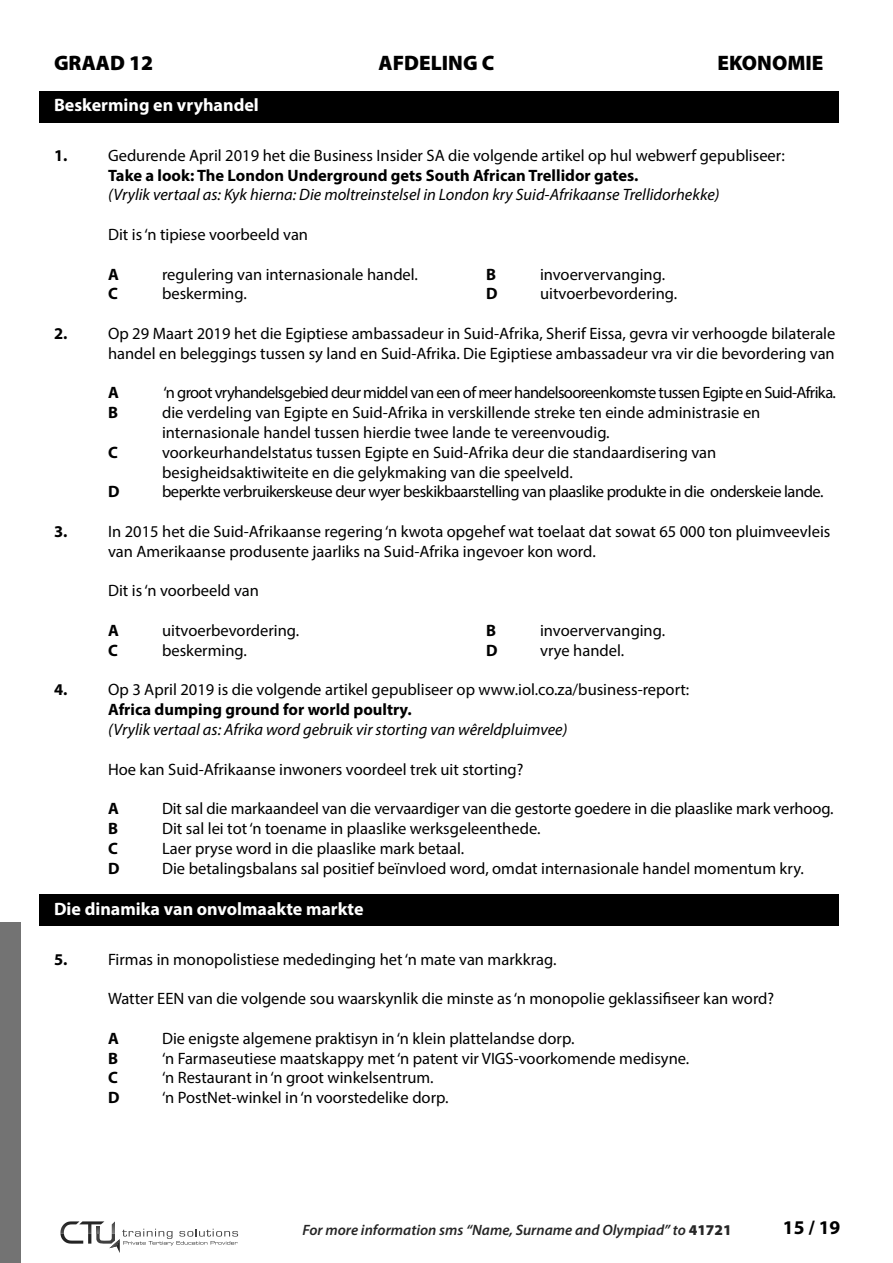
<style>
.page{position:relative;width:893px;height:1263px;background:#fff}
.page>*{position:absolute;margin:0;border:0;box-sizing:border-box;transform-origin:0 0}
.t1{font:900 21px "Myriad Pro";color:#000}
.t2{font:700 19.5px "Myriad Pro";color:#000}
.t3{font:700 18px "Myriad Pro";color:#fff}
.t4{font:16.5px/19.8px "Myriad Pro";color:#000}
.t5{font:italic 16.5px "Myriad Pro";color:#000}
.t6{font:700 16.5px "Myriad Pro";color:#000}
.t7{font:16.5px "Myriad Pro";letter-spacing:-.03em;color:#000}
.t8{font:16.5px "Myriad Pro";letter-spacing:-.04em;color:#000}
.t9{font:italic 600 15px "Myriad Pro";color:#262626}
.s1{font-weight:900;font-style:normal}
</style>
<div class="page">
<div style="left:0;top:922px;width:21px;height:341px;background:#737373"></div>
<svg style="left:60px;top:1221px;width:178px;height:32px"></svg>
<div style="left:40px;top:894px;width:799px;height:31px;background:#000"></div>
<div style="left:40px;top:92px;width:799px;height:31px;background:#000"></div>
<p class="t1" style="left:54px;top:51px;width:101px">GRAAD 12</p>
<p class="t1" style="left:379px;top:51px;width:117px">AFDELING C</p>
<p class="t1" style="left:718px;top:51px;width:107px">EKONOMIE</p>
<p class="t3" style="left:54px;top:93px;width:206px">Beskerming en vryhandel</p>
<p class="t6" style="left:54px;top:144px;width:15px">1.</p>
<p class="t4" style="left:108px;top:145px;width:678px">Gedurende April 2019 het die Business Insider SA die volgende artikel op hul webwerf gepubliseer:</p>
<p class="t6" style="left:108px;top:164px;width:532px">Take a look: The London Underground gets South African Trellidor gates.</p>
<p class="t5" style="left:108px;top:185px;width:613px">(Vrylik vertaal as: Kyk hierna: Die moltreinstelsel in London kry Suid-Afrikaanse Trellidorhekke)</p>
<p class="t4" style="left:108px;top:224px;width:202px">Dit is ‘n tipiese voorbeeld van</p>
<p class="t6" style="left:108px;top:263px;width:12px">A</p>
<p class="t4" style="left:162px;top:264px;width:258px">regulering van internasionale handel.</p>
<p class="t6" style="left:486px;top:263px;width:11px">B</p>
<p class="t4" style="left:540px;top:264px;width:127px">invoervervanging.</p>
<p class="t6" style="left:108px;top:283px;width:11px">C</p>
<p class="t4" style="left:162px;top:284px;width:86px">beskerming.</p>
<p class="t6" style="left:486px;top:283px;width:13px">D</p>
<p class="t4" style="left:540px;top:284px;width:139px">uitvoerbevordering.</p>
<p class="t6" style="left:54px;top:323px;width:15px">2.</p>
<p class="t4" style="left:108px;top:323px;width:729px">Op 29 Maart 2019 het die Egiptiese ambassadeur in Suid-Afrika, Sherif Eissa, gevra vir verhoogde bilaterale handel en beleggings tussen sy land en Suid-Afrika. Die Egiptiese ambassadeur vra vir die bevordering van</p>
<p class="t6" style="left:108px;top:382px;width:12px">A</p>
<p class="t8" style="left:163px;top:383px;width:674px">‘n groot vryhandelsgebied deur middel van een of meer handelsooreenkomste tussen Egipte en Suid-Afrika.</p>
<p class="t6" style="left:108px;top:402px;width:11px">B</p>
<p class="t4" style="left:162px;top:402px;width:600px">die verdeling van Egipte en Suid-Afrika in verskillende streke ten einde administrasie en internasionale handel tussen hierdie twee lande te vereenvoudig.</p>
<p class="t6" style="left:108px;top:441px;width:11px">C</p>
<p class="t4" style="left:162px;top:442px;width:556px">voorkeurhandelstatus tussen Egipte en Suid-Afrika deur die standaardisering van besigheidsaktiwiteite en die gelykmaking van die speelveld.</p>
<p class="t6" style="left:108px;top:481px;width:13px">D</p>
<p class="t7" style="left:162px;top:482px;width:663px">beperkte verbruikerskeuse deur wyer beskikbaarstelling van plaaslike produkte in die onderskeie lande.</p>
<p class="t6" style="left:54px;top:521px;width:15px">3.</p>
<p class="t4" style="left:108px;top:521px;width:724px">In 2015 het die Suid-Afrikaanse regering ‘n kwota opgehef wat toelaat dat sowat 65 000 ton pluimveevleis van Amerikaanse produsente jaarliks na Suid-Afrika ingevoer kon word.</p>
<p class="t4" style="left:108px;top:581px;width:152px">Dit is ‘n voorbeeld van</p>
<p class="t6" style="left:108px;top:620px;width:12px">A</p>
<p class="t4" style="left:162px;top:620px;width:139px">uitvoerbevordering.</p>
<p class="t6" style="left:486px;top:620px;width:11px">B</p>
<p class="t4" style="left:540px;top:620px;width:127px">invoervervanging.</p>
<p class="t6" style="left:108px;top:639px;width:11px">C</p>
<p class="t4" style="left:162px;top:640px;width:86px">beskerming.</p>
<p class="t6" style="left:486px;top:639px;width:13px">D</p>
<p class="t4" style="left:540px;top:640px;width:86px">vrye handel.</p>
<p class="t6" style="left:54px;top:679px;width:15px">4.</p>
<p class="t4" style="left:108px;top:680px;width:583px">Op 3 April 2019 is die volgende artikel gepubliseer op www.iol.co.za/business-report:</p>
<p class="t6" style="left:108px;top:699px;width:305px">Africa dumping ground for world poultry.</p>
<p class="t5" style="left:108px;top:719px;width:461px">(Vrylik vertaal as: Afrika word gebruik vir storting van wêreldpluimvee)</p>
<p class="t4" style="left:108px;top:759px;width:417px">Hoe kan Suid-Afrikaanse inwoners voordeel trek uit storting?</p>
<p class="t6" style="left:108px;top:798px;width:12px">A</p>
<p class="t4" style="left:162px;top:798px;width:673px">Dit sal die markaandeel van die vervaardiger van die gestorte goedere in die plaaslike mark verhoog.</p>
<p class="t6" style="left:108px;top:818px;width:11px">B</p>
<p class="t4" style="left:162px;top:818px;width:380px">Dit sal lei tot ‘n toename in plaaslike werksgeleenthede.</p>
<p class="t6" style="left:108px;top:837px;width:11px">C</p>
<p class="t4" style="left:162px;top:838px;width:304px">Laer pryse word in die plaaslike mark betaal.</p>
<p class="t6" style="left:108px;top:857px;width:13px">D</p>
<p class="t4" style="left:162px;top:858px;width:643px">Die betalingsbalans sal positief beïnvloed word, omdat internasionale handel momentum kry.</p>
<p class="t3" style="left:54px;top:897px;width:311px">Die dinamika van onvolmaakte markte</p>
<p class="t6" style="left:54px;top:948px;width:15px">5.</p>
<p class="t4" style="left:108px;top:949px;width:450px">Firmas in monopolistiese mededinging het ‘n mate van markkrag.</p>
<p class="t4" style="left:108px;top:988px;width:668px">Watter EEN van die volgende sou waarskynlik die minste as ‘n monopolie geklassifiseer kan word?</p>
<p class="t6" style="left:108px;top:1027px;width:12px">A</p>
<p class="t4" style="left:162px;top:1028px;width:414px">Die enigste algemene praktisyn in ‘n klein plattelandse dorp.</p>
<p class="t6" style="left:108px;top:1047px;width:11px">B</p>
<p class="t4" style="left:162px;top:1048px;width:529px">‘n Farmaseutiese maatskappy met ‘n patent vir VIGS-voorkomende medisyne.</p>
<p class="t6" style="left:108px;top:1067px;width:11px">C</p>
<p class="t4" style="left:162px;top:1068px;width:273px">‘n Restaurant in ‘n groot winkelsentrum.</p>
<p class="t6" style="left:108px;top:1087px;width:13px">D</p>
<p class="t4" style="left:162px;top:1087px;width:288px">‘n PostNet-winkel in ‘n voorstedelike dorp.</p>
<p class="t9" style="left:302px;top:1220px;width:431px">For more information sms “Name, Surname and Olympiad” to <span class="s1">41721</span></p>
<p class="t2" style="left:783px;top:1214px;width:59px">15 / 19</p>
</div>
